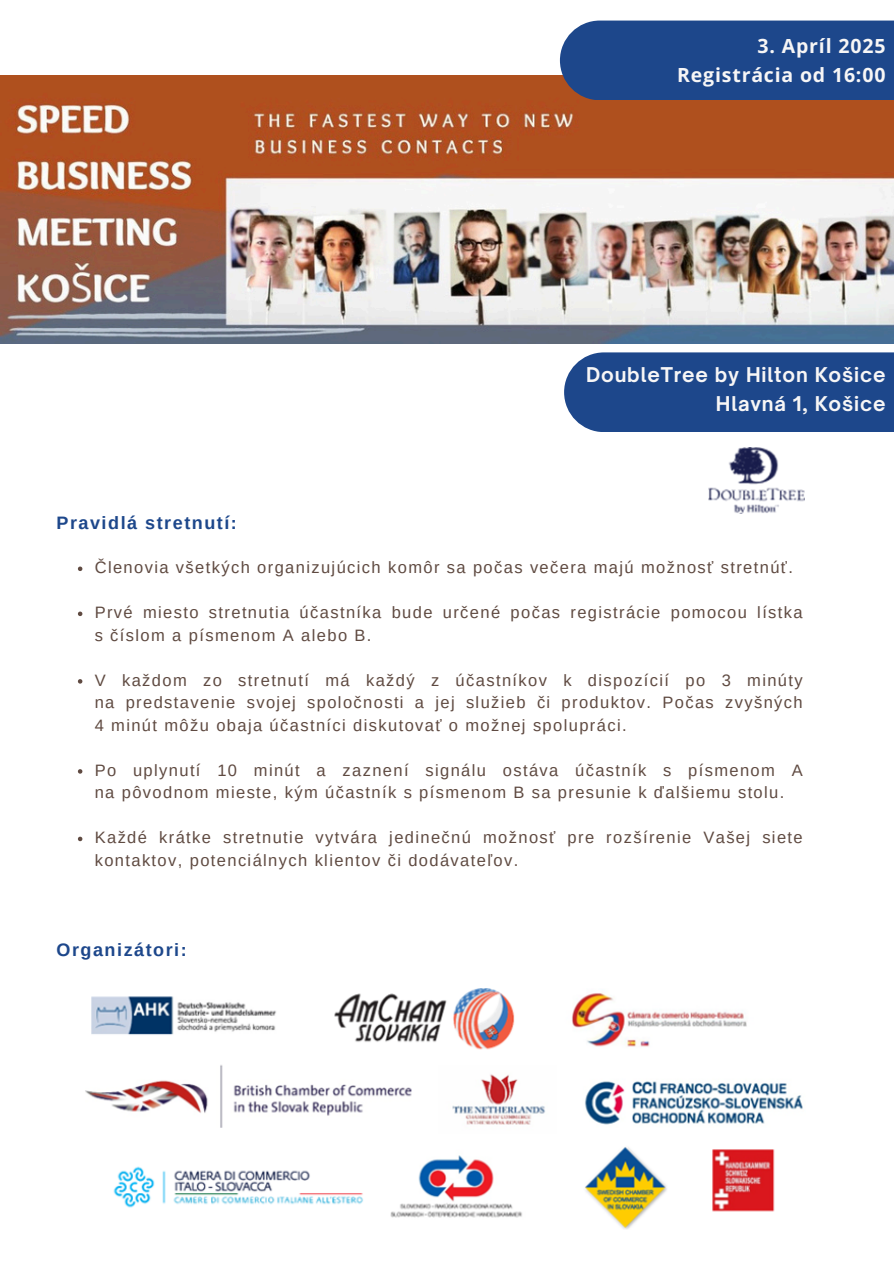
<style>
.page{position:relative;width:894px;height:1264px;background:#fff}
.page>*{position:absolute;margin:0;border:0;box-sizing:border-box;transform-origin:0 0}
.t1{font:700 19.5px/29.2px "Open Sauce One";letter-spacing:.04em;color:#f7f6f6;text-align:right}
.t2{font:700 19.5px/29.2px "Open Sans";letter-spacing:.04em;color:#f7f6f6;text-align:right}
.t3{font:700 18px "Arimo";letter-spacing:.085em;color:#1d478b}
.t4{font:16.5px/22.5px "Arimo";letter-spacing:.085em;color:#5f4a41}
</style>
<div class="page">
<img style="left:85px;top:988px;width:718px;height:241px">
<svg style="left:78px;top:566px;width:4px;height:5px"></svg>
<svg style="left:78px;top:611px;width:4px;height:5px"></svg>
<svg style="left:78px;top:679px;width:4px;height:4px"></svg>
<svg style="left:78px;top:769px;width:4px;height:4px"></svg>
<svg style="left:78px;top:836px;width:4px;height:5px"></svg>
<img style="left:0;top:76px;width:893px;height:267px">
<div style="left:559px;top:21px;width:334px;height:79px;background:#1d478b"></div>
<div style="left:564px;top:352px;width:329px;height:80px;background:#1d478b"></div>
<img style="left:708px;top:447px;width:96px;height:67px">
<p class="t2" style="left:677px;top:30px;width:210px">3. Apríl 2025<br>Registrácia od 16:00</p>
<p class="t3" style="left:56px;top:512px;width:182px">Pravidlá stretnutí:</p>
<p class="t1" style="left:586px;top:360px;width:301px">DoubleTree by Hilton Košice<br>Hlavná 1, Košice</p>
<h1 class="t4" style="left:95px;top:556px;width:699px">Členovia všetkých organizujúcich komôr sa počas večera majú možnosť stretnúť.</h1>
<p class="t4" style="left:95px;top:601px;width:709px">Prvé miesto stretnutia účastníka bude určené počas registrácie pomocou lístka s číslom a písmenom A alebo B.</p>
<h1 class="t4" style="left:95px;top:669px;width:709px;text-align:justify">V každom zo stretnutí má každý z účastníkov k dispozícií po 3 minúty na predstavenie svojej spoločnosti a jej služieb či produktov. Počas zvyšných 4 minút môžu obaja účastníci diskutovať o možnej spolupráci.</h1>
<h1 class="t4" style="left:95px;top:759px;width:709px">Po uplynutí 10 minút a zaznení signálu ostáva účastník s písmenom A na pôvodnom mieste, kým účastník s písmenom B sa presunie k ďalšiemu stolu.</h1>
<p class="t4" style="left:95px;top:826px;width:709px">Každé krátke stretnutie vytvára jedinečnú možnosť pre rozšírenie Vašej siete kontaktov, potenciálnych klientov či dodávateľov.</p>
<p class="t3" style="left:56px;top:940px;width:132px">Organizátori:</p>
</div>
